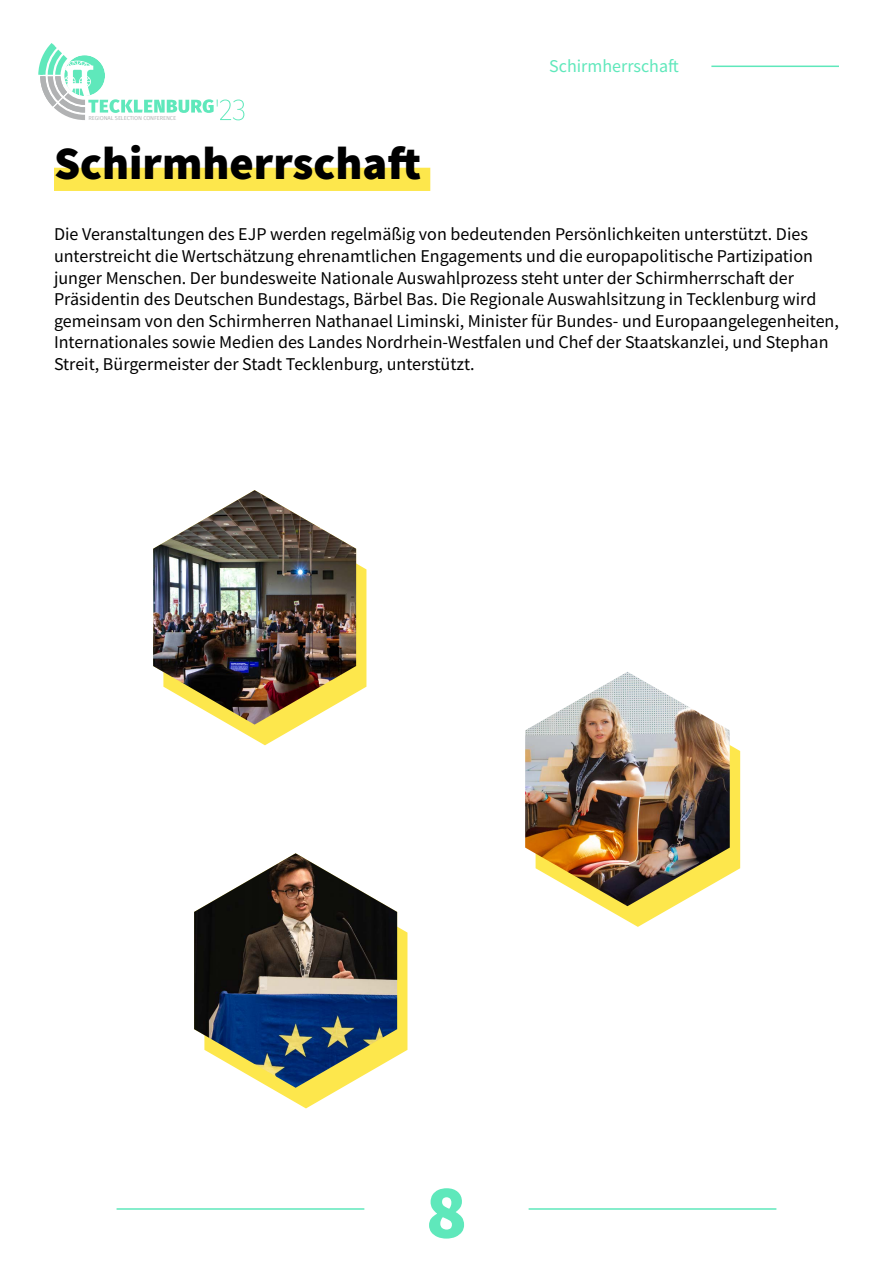
<style>
.page{position:relative;width:893px;height:1263px;background:#fff}
.page>*{position:absolute;margin:0;border:0;box-sizing:border-box;transform-origin:0 0}
.t1{font:900 76.5px "Source Sans Pro";color:#5fe8bb}
.t2{font:900 46.5px "Source Sans Pro";color:#000}
.t3{font:18px/21.6px "Source Sans Pro";color:#000}
.t4{font:18px "Source Sans Pro";color:#5fe8bb}
.t5{font:5.55px "Fira Sans";letter-spacing:-.025em;color:#b0b2b3;scale:1.04 1}
</style>
<div class="page">
<hr style="left:711px;top:66px;width:128px;height:1px;background:#5fe8bb">
<svg style="left:38px;top:43px;width:206px;height:77px"></svg>
<hr style="left:117px;top:1208px;width:247px;height:2px;background:#5fe8bb">
<hr style="left:529px;top:1208px;width:247px;height:2px;background:#5fe8bb">
<div style="left:54px;top:168px;width:376px;height:23px;background:#fde74c"></div>
<svg style="left:230px;top:548px;width:136px;height:197px"></svg>
<img style="left:153px;top:490px;width:203px;height:234px">
<svg style="left:601px;top:745px;width:139px;height:182px"></svg>
<img style="left:525px;top:672px;width:205px;height:234px">
<svg style="left:270px;top:912px;width:137px;height:196px"></svg>
<img style="left:194px;top:853px;width:203px;height:235px">
<p class="t5" style="left:88px;top:114px;width:86px">REGIONAL SELECTION CONFERENCE</p>
<h2 class="t2" style="left:54px;top:132px;width:368px">Schirmherrschaft</h2>
<p class="t4" style="left:549px;top:55px;width:131px">Schirmherrschaft</p>
<p class="t3" style="left:54px;top:223px;width:786px">Die Veranstaltungen des EJP werden regelmäßig von bedeutenden Persönlichkeiten unterstützt. Dies unterstreicht die Wertschätzung ehrenamtlichen Engagements und die europapolitische Partizipation junger Menschen. Der bundesweite Nationale Auswahlprozess steht unter der Schirmherrschaft der Präsidentin des Deutschen Bundestags, Bärbel Bas. Die Regionale Auswahlsitzung in Tecklenburg wird gemeinsam von den Schirmherren Nathanael Liminski, Minister für Bundes- und Europaangelegenheiten, Internationales sowie Medien des Landes Nordrhein-Westfalen und Chef der Staatskanzlei, und Stephan Streit, Bürgermeister der Stadt Tecklenburg, unterstützt.</p>
<h1 class="t1" style="left:426px;top:1159px;width:43px">8</h1>
</div>
